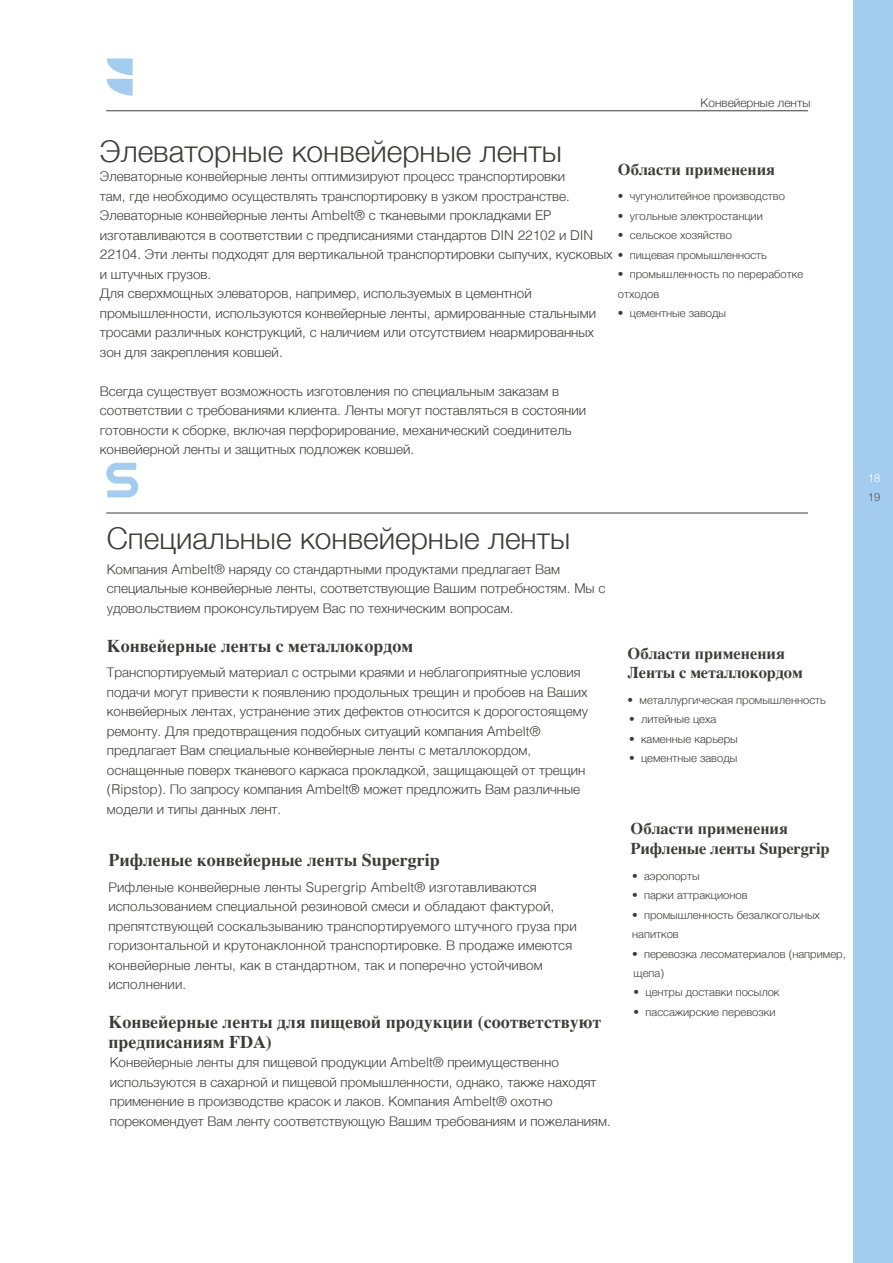
<style>
.page{position:relative;width:893px;height:1263px;background:#fff}
.page>*{position:absolute;margin:0;border:0;box-sizing:border-box;transform-origin:0 0}
.t1{font:300 30px "Helvetica";color:#3c3c3b}
.t2{font:700 18px/19.5px "Times";color:#3c3c3b}
.t3{font:700 16.5px/19.5px "Times";color:#3c3c3b}
.t4{font:300 13.5px/19.5px "Helvetica";color:#3c3c3b}
.t5{font:300 12px "Helvetica";color:#3c3c3b}
.t6{font:300 11.25px/19.5px "Helvetica";color:#3c3c3b}
.t7{font:300 11.25px "Helvetica";color:#fff}
.t8{font:300 11.25px "Helvetica";color:#575756}
</style>
<div class="page">
<hr style="left:106px;top:110px;width:702px;height:1px;background:#3c3c3b">
<div style="left:854px;top:0;width:39px;height:1263px;background:#a3ccee"></div>
<svg style="left:106px;top:58px;width:27px;height:38px"></svg>
<hr style="left:106px;top:513px;width:702px;height:1px;background:#3c3c3b">
<svg style="left:106px;top:462px;width:33px;height:36px"></svg>
<p class="t5" style="left:701px;top:93px;width:111px">Конвейерные ленты</p>
<h1 class="t1" style="left:100px;top:125px;width:463px">Элеваторные конвейерные ленты</h1>
<p class="t3" style="left:618px;top:158px;width:159px">Области применения</p>
<p class="t6" style="left:618px;top:186px;width:169px">• чугунолитейное производство</p>
<p class="t6" style="left:618px;top:205px;width:146px">• угольные электростанции</p>
<p class="t6" style="left:618px;top:225px;width:116px">• сельское хозяйство</p>
<p class="t6" style="left:618px;top:244px;width:150px">• пищевая промышленность</p>
<p class="t6" style="left:618px;top:264px;width:187px">• промышленность по переработке отходов</p>
<p class="t6" style="left:618px;top:303px;width:110px">• цементные заводы</p>
<p class="t4" style="left:100px;top:166px;width:514px">Элеваторные конвейерные ленты оптимизируют процесс транспортировки<br>там, где необходимо осуществлять транспортировку в узком пространстве.<br>Элеваторные конвейерные ленты Ambelt® с тканевыми прокладками EP изготавливаются в соответствии с предписаниями стандартов DIN 22102 и DIN 22104. Эти ленты подходят для вертикальной транспортировки сыпучих, кусковых и штучных грузов.<br>Для сверхмощных элеваторов, например, используемых в цементной промышленности, используются конвейерные ленты, армированные стальными тросами различных конструкций, с наличием или отсутствием неармированных зон для закрепления ковшей.</p>
<p class="t4" style="left:100px;top:380px;width:488px">Всегда существует возможность изготовления по специальным заказам в соответствии с требованиями клиента. Ленты могут поставляться в состоянии готовности к сборке, включая перфорирование, механический соединитель конвейерной ленты и защитных подложек ковшей.</p>
<h1 class="t1" style="left:107px;top:513px;width:465px">Специальные конвейерные ленты</h1>
<p class="t4" style="left:107px;top:558px;width:500px">Компания Ambelt® наряду со стандартными продуктами предлагает Вам специальные конвейерные ленты, соответствующие Вашим потребностям. Мы с удовольствием проконсультируем Вас по техническим вопросам.</p>
<h2 class="t2" style="left:107px;top:634px;width:308px">Конвейерные ленты с металлокордом</h2>
<p class="t4" style="left:107px;top:662px;width:483px">Транспортируемый материал с острыми краями и неблагоприятные условия подачи могут привести к появлению продольных трещин и пробоев на Ваших конвейерных лентах, устранение этих дефектов относится к дорогостоящему ремонту. Для предотвращения подобных ситуаций компания Ambelt® предлагает Вам специальные конвейерные ленты с металлокордом, оснащенные поверх тканевого каркаса прокладкой, защищающей от трещин (Ripstop). По запросу компания Ambelt® может предложить Вам различные модели и типы данных лент.</p>
<h2 class="t2" style="left:108px;top:848px;width:333px">Рифленые конвейерные ленты Supergrip</h2>
<p class="t4" style="left:108px;top:876px;width:470px">Рифленые конвейерные ленты Supergrip Ambelt® изготавливаются использованием специальной резиновой смеси и обладают фактурой, препятствующей соскальзыванию транспортируемого штучного груза при горизонтальной и крутонаклонной транспортировке. В продаже имеются конвейерные ленты, как в стандартном, так и поперечно устойчивом исполнении.</p>
<h2 class="t2" style="left:108px;top:1010px;width:494px">Конвейерные ленты для пищевой продукции (соответствуют предписаниям FDA)</h2>
<p class="t4" style="left:110px;top:1052px;width:502px">Конвейерные ленты для пищевой продукции Ambelt® преимущественно используются в сахарной и пищевой промышленности, однако, также находят применение в производстве красок и лаков. Компания Ambelt® охотно порекомендует Вам ленту соответствующую Вашим требованиям и пожеланиям.</p>
<p class="t3" style="left:628px;top:642px;width:177px">Области применения<br>Ленты с металлокордом</p>
<p class="t6" style="left:628px;top:689px;width:200px">• металлургическая промышленность</p>
<p class="t6" style="left:629px;top:709px;width:89px">• литейные цеха</p>
<p class="t6" style="left:629px;top:728px;width:110px">• каменные карьеры</p>
<p class="t6" style="left:629px;top:748px;width:110px">• цементные заводы</p>
<p class="t3" style="left:631px;top:817px;width:200px">Области применения<br>Рифленые ленты Supergrip</p>
<p class="t6" style="left:632px;top:865px;width:69px">• аэропорты</p>
<p class="t6" style="left:632px;top:884px;width:117px">• парки аттракционов</p>
<p class="t6" style="left:632px;top:904px;width:189px">• промышленность безалкогольных напитков</p>
<p class="t6" style="left:632px;top:943px;width:215px">• перевозка лесоматериалов (например, щепа)</p>
<p class="t6" style="left:634px;top:982px;width:147px">• центры доставки посылок</p>
<p class="t6" style="left:634px;top:1001px;width:143px">• пассажирские перевозки</p>
<p class="t7" style="left:868px;top:469px;width:14px">18</p>
<p class="t8" style="left:868px;top:488px;width:14px">19</p>
</div>
